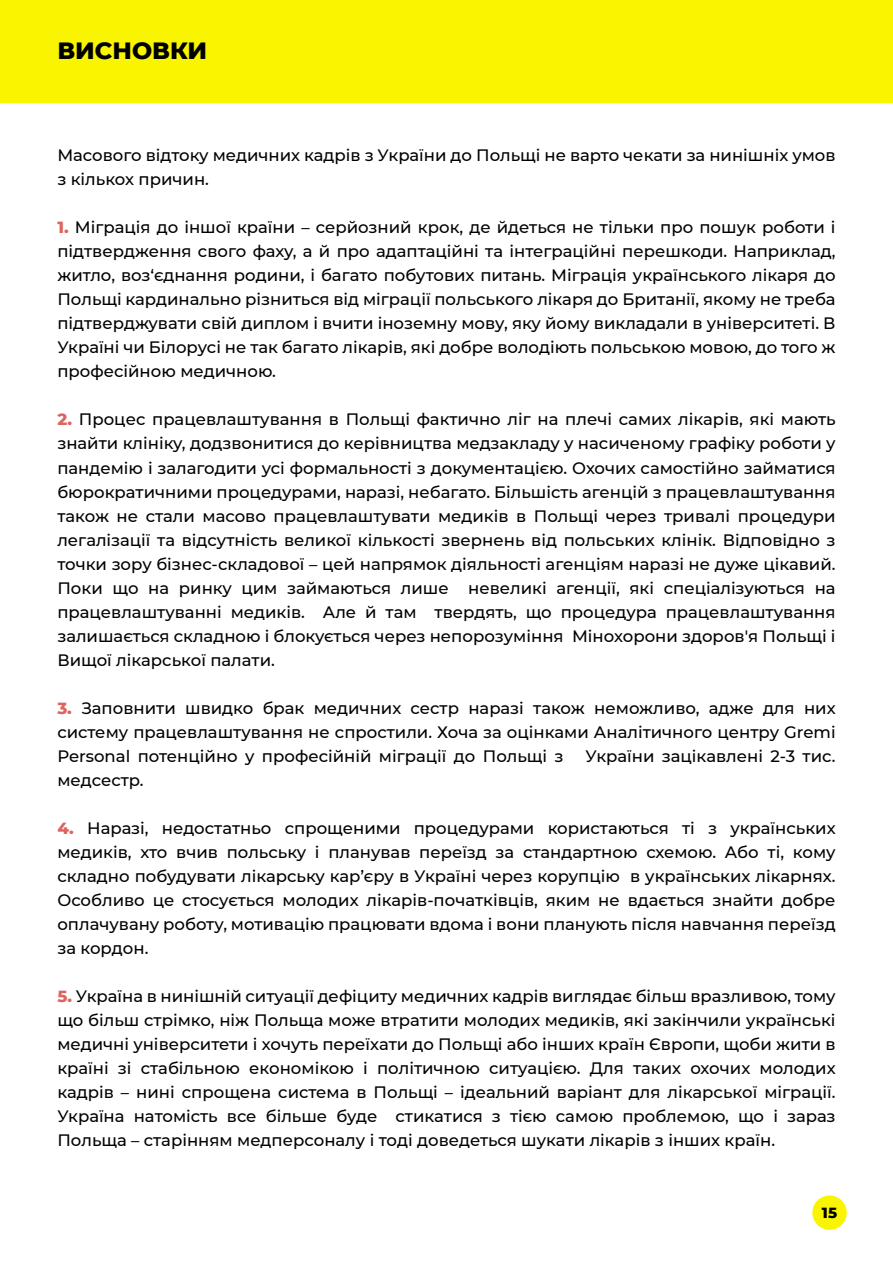
<style>
.page{position:relative;width:893px;height:1263px;background:#fff}
.page>*{position:absolute;margin:0;border:0;box-sizing:border-box;transform-origin:0 0}
.t1{font:800 24px "Montserrat";color:#000}
.t2{font:500 16.5px/24px "Montserrat";color:#000;text-align:justify}
.t3{font:800 15px "Montserrat";color:#000}
.s1{font-weight:800;color:#de645f}
</style>
<div class="page">
<div style="left:0;top:0;width:893px;height:103px;background:#f9f500"></div>
<div style="left:812px;top:1195px;width:35px;height:35px;background:#f9f500;border-radius:50%"></div>
<h1 class="t1" style="left:57px;top:33px;width:151px">ВИСНОВКИ</h1>
<p class="t2" style="left:57px;top:143px;width:780px">Масового відтоку медичних кадрів з України до Польщі не варто чекати за нинішніх умов з кількох причин.</p>
<p class="t2" style="left:57px;top:215px;width:780px"><span class="s1">1.</span> Міграція до іншої країни – серйозний крок, де йдеться не тільки про пошук роботи і підтвердження свого фаху, а й про адаптаційні та інтеграційні перешкоди. Наприклад, житло, воз‘єднання родини, і багато побутових питань. Міграція українського лікаря до Польщі кардинально різниться від міграції польського лікаря до Британії, якому не треба підтверджувати свій диплом і вчити іноземну мову, яку йому викладали в університеті. В Україні чи Білорусі не так багато лікарів, які добре володіють польською мовою, до того ж професійною медичною.</p>
<p class="t2" style="left:57px;top:407px;width:780px"><span class="s1">2.</span> Процес працевлаштування в Польщі фактично ліг на плечі самих лікарів, які мають знайти клініку, додзвонитися до керівництва медзакладу у насиченому графіку роботи у пандемію і залагодити усі формальності з документацією. Охочих самостійно займатися бюрократичними процедурами, наразі, небагато. Більшість агенцій з працевлаштування також не стали масово працевлаштувати медиків в Польщі через тривалі процедури легалізації та відсутність великої кількості звернень від польських клінік. Відповідно з точки зору бізнес-складової – цей напрямок діяльності агенціям наразі не дуже цікавий.<br>Поки що на ринку цим займаються лише невеликі агенції, які спеціалізуються на працевлаштуванні медиків. Але й там твердять, що процедура працевлаштування залишається складною і блокується через непорозуміння Мінохорони здоров'я Польщі і Вищої лікарської палати.</p>
<p class="t2" style="left:57px;top:695px;width:780px"><span class="s1">3.</span> Заповнити швидко брак медичних сестр наразі також неможливо, адже для них систему працевлаштування не спростили. Хоча за оцінками Аналітичного центру Gremi Personal потенційно у професійній міграції до Польщі з</p>
<p class="t2" style="left:585px;top:743px;width:252px">України зацікавлені 2-3 тис.</p>
<p class="t2" style="left:57px;top:767px;width:88px">медсестр.</p>
<p class="t2" style="left:57px;top:815px;width:780px"><span class="s1">4.</span> Наразі, недостатньо спрощеними процедурами користаються ті з українських медиків, хто вчив польську і планував переїзд за стандартною схемою. Або ті, кому складно побудувати лікарську кар’єру в Україні через корупцію в українських лікарнях.<br>Особливо це стосується молодих лікарів-початківців, яким не вдається знайти добре оплачувану роботу, мотивацію працювати вдома і вони планують після навчання переїзд за кордон.</p>
<p class="t2" style="left:57px;top:983px;width:780px"><span class="s1">5.</span> Україна в нинішній ситуації дефіциту медичних кадрів виглядає більш вразливою, тому що більш стрімко, ніж Польща може втратити молодих медиків, які закінчили українські медичні університети і хочуть переїхати до Польщі або інших країн Європи, щоби жити в країні зі стабільною економікою і політичною ситуацією. Для таких охочих молодих кадрів – нині спрощена система в Польщі – ідеальний варіант для лікарської міграції.<br>Україна натомість все більше буде стикатися з тією самою проблемою, що і зараз Польща – старінням медперсоналу і тоді доведеться шукати лікарів з інших країн.</p>
<p class="t3" style="left:822px;top:1201px;width:17px">15</p>
</div>
